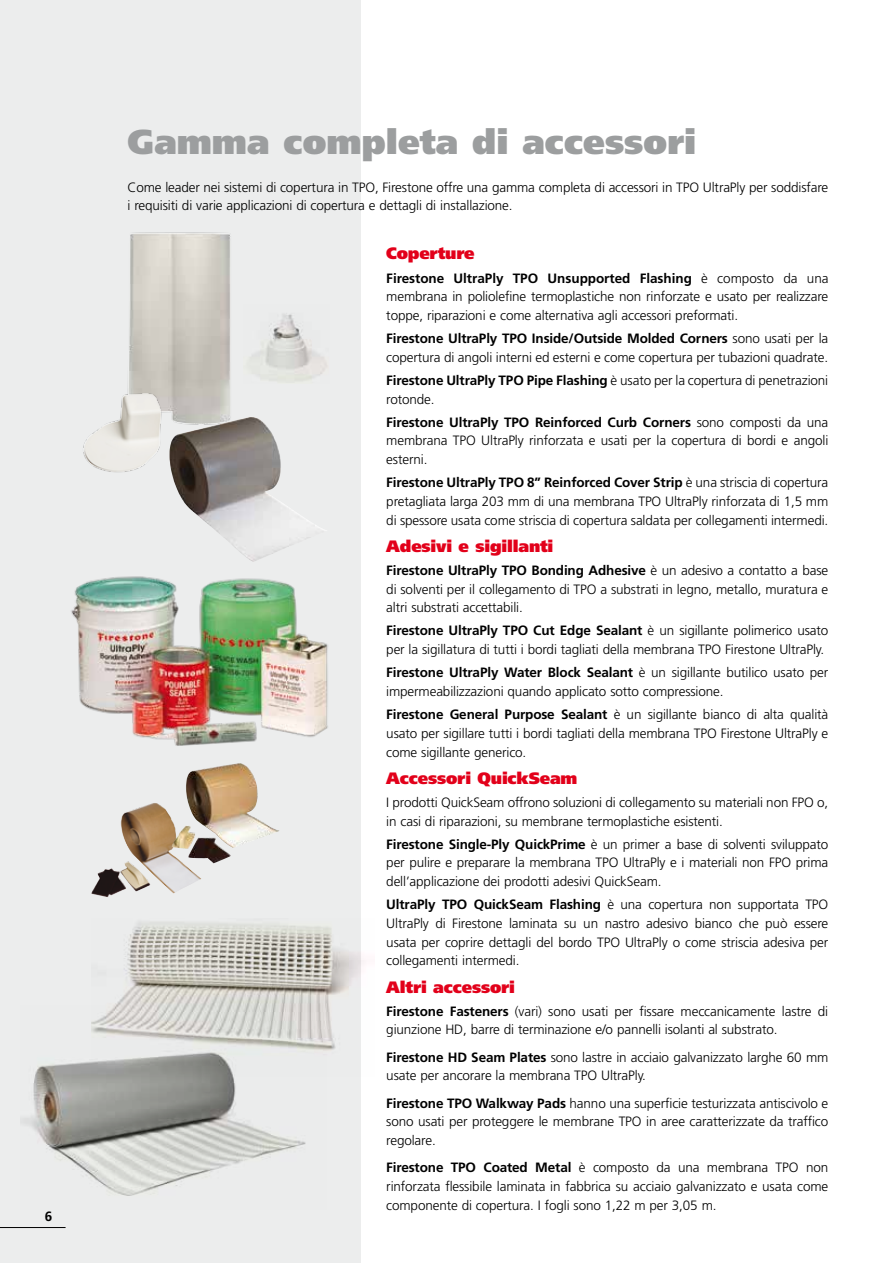
<style>
.page{position:relative;width:893px;height:1263px;background:#fff}
.page>*{position:absolute;margin:0;border:0;box-sizing:border-box;transform-origin:0 0}
.t1{font:900 34.5px "Frutiger";color:#9c9e9f}
.t2{font:900 16.5px "Frutiger";letter-spacing:-.01em;color:#e2001a}
.t3{font:300 13.5px/18.8px "Frutiger";letter-spacing:-.01em;color:#000;text-align:justify}
.t4{font:700 13.5px "Frutiger";color:#000}
.s1{font-weight:700}
</style>
<div class="page">
<div style="left:0;top:0;width:360px;height:1263px;background:#eceded"></div>
<img style="left:71px;top:576px;width:257px;height:170px">
<img style="left:115px;top:919px;width:250px;height:158px">
<img style="left:130px;top:803px;width:24px;height:8px">
<img style="left:179px;top:763px;width:100px;height:85px">
<img style="left:127px;top:232px;width:104px;height:185px">
<img style="left:247px;top:313px;width:81px;height:70px">
<img style="left:169px;top:417px;width:155px;height:145px">
<img style="left:83px;top:390px;width:81px;height:83px">
<img style="left:21px;top:1005px;width:306px;height:191px">
<hr style="left:0;top:1227px;width:66px;height:1px;background:#000">
<p class="t4" style="left:45px;top:1208px;width:9px">6</p>
<h1 class="t1" style="left:128px;top:121px;width:570px">Gamma completa di accessori</h1>
<p class="t3" style="left:128px;top:179px;width:702px;line-height:18px">Come leader nei sistemi di copertura in TPO, Firestone offre una gamma completa di accessori in TPO UltraPly per soddisfare i requisiti di varie applicazioni di copertura e dettagli di installazione.</p>
<p class="t2" style="left:386px;top:243px;width:90px">Coperture</p>
<p class="t3" style="left:386px;top:269px;width:444px"><span class="s1">Firestone UltraPly TPO Unsupported Flashing</span> è composto da una membrana in poliolefine termoplastiche non rinforzate e usato per realizzare toppe, riparazioni e come alternativa agli accessori preformati.</p>
<p class="t3" style="left:386px;top:329px;width:443px"><span class="s1">Firestone UltraPly TPO Inside/Outside Molded Corners</span> sono usati per la copertura di angoli interni ed esterni e come copertura per tubazioni quadrate.</p>
<p class="t3" style="left:386px;top:371px;width:443px"><span class="s1">Firestone UltraPly TPO Pipe Flashing</span> è usato per la copertura di penetrazioni rotonde.</p>
<p class="t3" style="left:386px;top:413px;width:444px"><span class="s1">Firestone UltraPly TPO Reinforced Curb Corners</span> sono composti da una membrana TPO UltraPly rinforzata e usati per la copertura di bordi e angoli esterni.</p>
<p class="t3" style="left:386px;top:473px;width:443px"><span class="s1">Firestone UltraPly TPO 8” Reinforced Cover Strip</span> è una striscia di copertura pretagliata larga 203 mm di una membrana TPO UltraPly rinforzata di 1,5 mm di spessore usata come striscia di copertura saldata per collegamenti intermedi.</p>
<p class="t2" style="left:386px;top:536px;width:169px">Adesivi e sigillanti</p>
<p class="t3" style="left:386px;top:561px;width:444px"><span class="s1">Firestone UltraPly TPO Bonding Adhesive</span> è un adesivo a contatto a base di solventi per il collegamento di TPO a substrati in legno, metallo, muratura e altri substrati accettabili.</p>
<p class="t3" style="left:386px;top:621px;width:443px"><span class="s1">Firestone UltraPly TPO Cut Edge Sealant</span> è un sigillante polimerico usato per la sigillatura di tutti i bordi tagliati della membrana TPO Firestone UltraPly.</p>
<p class="t3" style="left:386px;top:663px;width:444px"><span class="s1">Firestone UltraPly Water Block Sealant</span> è un sigillante butilico usato per impermeabilizzazioni quando applicato sotto compressione.</p>
<p class="t3" style="left:386px;top:705px;width:444px"><span class="s1">Firestone General Purpose Sealant</span> è un sigillante bianco di alta qualità usato per sigillare tutti i bordi tagliati della membrana TPO Firestone UltraPly e come sigillante generico.</p>
<p class="t2" style="left:386px;top:768px;width:193px">Accessori QuickSeam</p>
<p class="t3" style="left:386px;top:793px;width:443px">I prodotti QuickSeam offrono soluzioni di collegamento su materiali non FPO o, in casi di riparazioni, su membrane termoplastiche esistenti.</p>
<p class="t3" style="left:386px;top:834px;width:444px"><span class="s1">Firestone Single-Ply QuickPrime</span> è un primer a base di solventi sviluppato per pulire e preparare la membrana TPO UltraPly e i materiali non FPO prima dell’applicazione dei prodotti adesivi QuickSeam.</p>
<p class="t3" style="left:386px;top:895px;width:443px"><span class="s1">UltraPly TPO QuickSeam Flashing</span> è una copertura non supportata TPO UltraPly di Firestone laminata su un nastro adesivo bianco che può essere usata per coprire dettagli del bordo TPO UltraPly o come striscia adesiva per collegamenti intermedi.</p>
<p class="t2" style="left:386px;top:977px;width:130px">Altri accessori</p>
<p class="t3" style="left:386px;top:1001px;width:443px"><span class="s1">Firestone Fasteners</span> (vari) sono usati per fissare meccanicamente lastre di giunzione HD, barre di terminazione e/o pannelli isolanti al substrato.</p>
<p class="t3" style="left:386px;top:1047px;width:444px"><span class="s1">Firestone HD Seam Plates</span> sono lastre in acciaio galvanizzato larghe 60 mm usate per ancorare la membrana TPO UltraPly.</p>
<p class="t3" style="left:386px;top:1093px;width:443px"><span class="s1">Firestone TPO Walkway Pads</span> hanno una superficie testurizzata antiscivolo e sono usati per proteggere le membrane TPO in aree caratterizzate da traffico regolare.</p>
<p class="t3" style="left:386px;top:1158px;width:444px"><span class="s1">Firestone TPO Coated Metal</span> è composto da una membrana TPO non rinforzata flessibile laminata in fabbrica su acciaio galvanizzato e usata come componente di copertura. I fogli sono 1,22 m per 3,05 m.</p>
</div>
